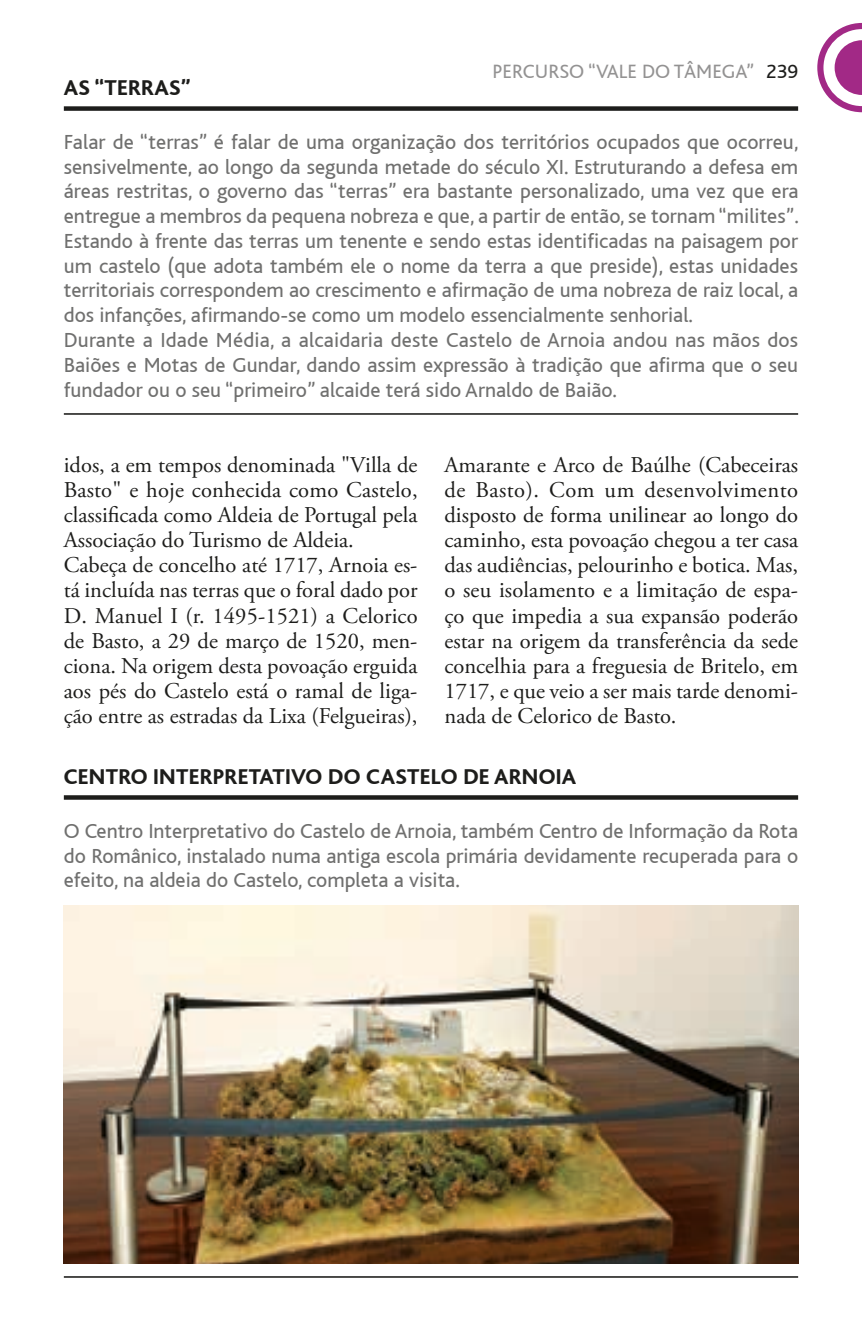
<style>
.page{position:relative;width:862px;height:1340px;background:#fff}
.page>*{position:absolute;margin:0;border:0;box-sizing:border-box;transform-origin:0 0}
.t1{font:22.5px/25px "Adobe Garamond Pro";color:#1d1d1b}
.t2{font:800 22.5px "Bliss";letter-spacing:.01em;color:#1d1d1b}
.t3{font:21.38px/24.8px "Bliss";color:#70706f}
.t4{font:20.25px "Bliss";color:#939292}
.s1{color:#1d1d1b}
</style>
<div class="page">
<svg style="left:817px;top:23px;width:44px;height:89px"></svg>
<img style="left:64px;top:905px;width:733px;height:358px">
<hr style="left:64px;top:413px;width:733px;height:2px;background:#1d1d1b">
<div style="left:64px;top:106px;width:733px;height:5px;background:#1d1d1b"></div>
<hr style="left:64px;top:1276px;width:733px;height:1px;background:#1d1d1b">
<svg style="left:64px;top:795px;width:733px;height:4px;background:#2a2a28"></svg>
<p class="t4" style="left:492px;top:61px;width:307px">PERCURSO “VALE DO TÂMEGA” <span class="s1">239</span></p>
<p class="t2" style="left:64px;top:76px;width:128px">AS “TERRAS”</p>
<p class="t3" style="left:64px;top:130px;width:736px">Falar de “terras” é falar de uma organização dos territórios ocupados que ocorreu, sensivelmente, ao longo da segunda metade do século XI. Estruturando a defesa em áreas restritas, o governo das “terras” era bastante personalizado, uma vez que era entregue a membros da pequena nobreza e que, a partir de então, se tornam “milites”.<br>Estando à frente das terras um tenente e sendo estas identificadas na paisagem por um castelo (que adota também ele o nome da terra a que preside), estas unidades territoriais correspondem ao crescimento e afirmação de uma nobreza de raiz local, a dos infanções, afirmando-se como um modelo essencialmente senhorial.<br>Durante a Idade Média, a alcaidaria deste Castelo de Arnoia andou nas mãos dos Baiões e Motas de Gundar, dando assim expressão à tradição que afirma que o seu fundador ou o seu “primeiro” alcaide terá sido Arnaldo de Baião.</p>
<p class="t1" style="left:64px;top:453px;width:355px">idos, a em tempos denominada "Villa de Basto" e hoje conhecida como Castelo, classificada como Aldeia de Portugal pela Associação do Turismo de Aldeia.<br>Cabeça de concelho até 1717, Arnoia es&shy;tá incluída nas terras que o foral dado por D. Manuel I (r. 1495-1521) a Celorico de Basto, a 29 de março de 1520, men&shy;ciona. Na origem desta povoação erguida aos pés do Castelo está o ramal de liga&shy;ção entre as estradas da Lixa (Felgueiras),</p>
<p class="t1" style="left:444px;top:453px;width:355px;text-align:justify">Amarante e Arco de Baúlhe (Cabeceiras de Basto). Com um desenvolvimento disposto de forma unilinear ao longo do caminho, esta povoação chegou a ter casa das audiências, pelourinho e botica. Mas, o seu isolamento e a limitação de espa&shy;ço que impedia a sua expansão poderão estar na origem da transferência da sede concelhia para a freguesia de Britelo, em 1717, e que veio a ser mais tarde denomi&shy;nada de Celorico de Basto.</p>
<p class="t2" style="left:64px;top:765px;width:513px">CENTRO INTERPRETATIVO DO CASTELO DE ARNOIA</p>
<p class="t3" style="left:64px;top:819px;width:735px;text-align:justify">O Centro Interpretativo do Castelo de Arnoia, também Centro de Informação da Rota do Românico, instalado numa antiga escola primária devidamente recuperada para o efeito, na aldeia do Castelo, completa a visita.</p>
</div>
